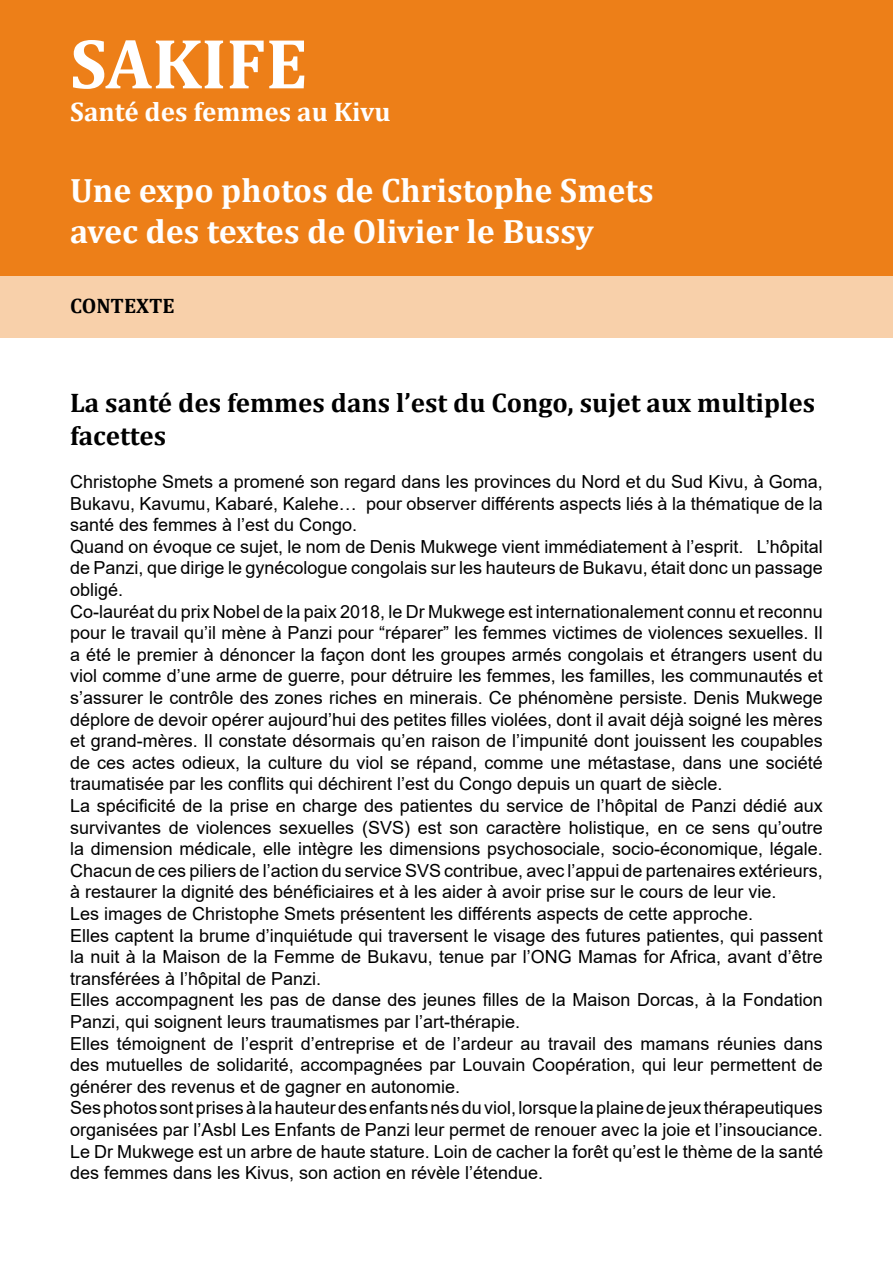
<style>
.page{position:relative;width:893px;height:1263px;background:#fff}
.page>*{position:absolute;margin:0;border:0;box-sizing:border-box;transform-origin:0 0}
.t1{font:700 71.7px "Cambria";color:#fff}
.t2{font:700 33.9px/40.8px "Cambria";color:#fff}
.t3{font:700 27px/32.4px "Cambria";color:#000}
.t4{font:700 27px "Cambria";color:#fff}
.t5{font:700 21px "Cambria";color:#000}
.t6{font:18px/21.6px "Arial";color:#000}
</style>
<div class="page">
<div style="left:0;top:0;width:893px;height:276px;background:#ed7f18"></div>
<div style="left:0;top:276px;width:893px;height:62px;background:#f8d0aa"></div>
<h1 class="t1" style="left:70px;top:13px;width:239px">SAKIFE</h1>
<h3 class="t4" style="left:70px;top:92px;width:322px">Santé des femmes au Kivu</h3>
<h2 class="t2" style="left:70px;top:169px;width:585px">Une expo photos de Christophe Smets avec des textes de Olivier le Bussy</h2>
<p class="t5" style="left:70px;top:291px;width:106px">CONTEXTE</p>
<h3 class="t3" style="left:70px;top:386px;width:747px">La santé des femmes dans l’est du Congo, sujet aux multiples facettes</h3>
<p class="t6" style="left:70px;top:471px;width:754px">Christophe Smets a promené son regard dans les provinces du Nord et du Sud Kivu, à Goma, Bukavu, Kavumu, Kabaré, Kalehe… pour observer différents aspects liés à la thématique de la santé des femmes à l’est du Congo.<br>Quand on évoque ce sujet, le nom de Denis Mukwege vient immédiatement à l’esprit. L’hôpital de Panzi, que dirige le gynécologue congolais sur les hauteurs de Bukavu, était donc un passage obligé.<br>Co-lauréat du prix Nobel de la paix 2018, le Dr Mukwege est internationalement connu et reconnu pour le travail qu’il mène à Panzi pour “réparer” les femmes victimes de violences sexuelles. Il a été le premier à dénoncer la façon dont les groupes armés congolais et étrangers usent du viol comme d’une arme de guerre, pour détruire les femmes, les familles, les communautés et s’assurer le contrôle des zones riches en minerais. Ce phénomène persiste. Denis Mukwege déplore de devoir opérer aujourd’hui des petites filles violées, dont il avait déjà soigné les mères et grand-mères. Il constate désormais qu’en raison de l’impunité dont jouissent les coupables de ces actes odieux, la culture du viol se répand, comme une métastase, dans une société traumatisée par les conflits qui déchirent l’est du Congo depuis un quart de siècle.<br>La spécificité de la prise en charge des patientes du service de l’hôpital de Panzi dédié aux survivantes de violences sexuelles (SVS) est son caractère holistique, en ce sens qu’outre la dimension médicale, elle intègre les dimensions psychosociale, socio-économique, légale.<br>Chacun de ces piliers de l’action du service SVS contribue, avec l’appui de partenaires extérieurs, à restaurer la dignité des bénéficiaires et à les aider à avoir prise sur le cours de leur vie.<br>Les images de Christophe Smets présentent les différents aspects de cette approche.<br>Elles captent la brume d’inquiétude qui traversent le visage des futures patientes, qui passent la nuit à la Maison de la Femme de Bukavu, tenue par l’ONG Mamas for Africa, avant d’être transférées à l’hôpital de Panzi.<br>Elles accompagnent les pas de danse des jeunes filles de la Maison Dorcas, à la Fondation Panzi, qui soignent leurs traumatismes par l’art-thérapie.<br>Elles témoignent de l’esprit d’entreprise et de l’ardeur au travail des mamans réunies dans des mutuelles de solidarité, accompagnées par Louvain Coopération, qui leur permettent de générer des revenus et de gagner en autonomie.<br>Ses photos sont prises à la hauteur des enfants nés du viol, lorsque la plaine de jeux thérapeutiques organisées par l’Asbl Les Enfants de Panzi leur permet de renouer avec la joie et l’insouciance.<br>Le Dr Mukwege est un arbre de haute stature. Loin de cacher la forêt qu’est le thème de la santé des femmes dans les Kivus, son action en révèle l’étendue.</p>
</div>
